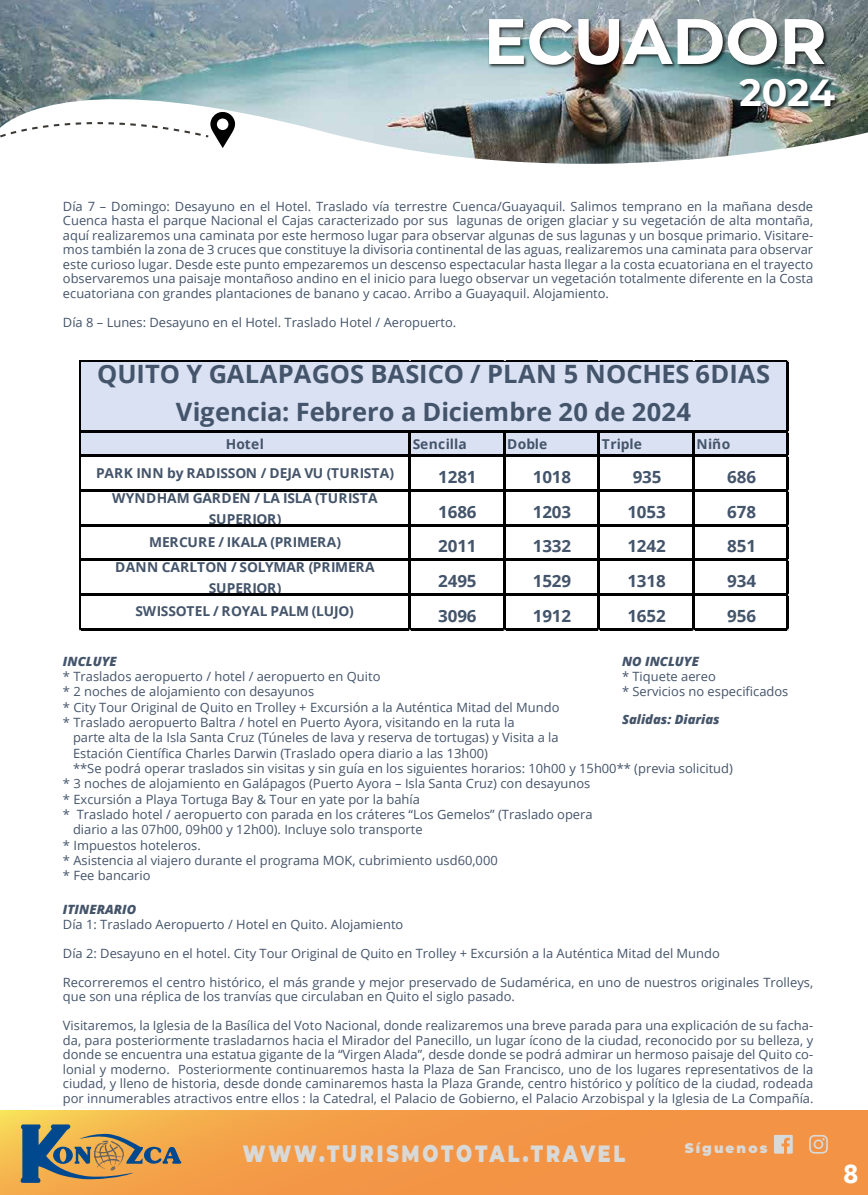
<style>
.page{position:relative;width:868px;height:1195px;background:#fff}
.page>*{position:absolute;margin:0;border:0;box-sizing:border-box;transform-origin:0 0}
.t1{font:700 64.16px "Montserrat";color:#fff}
.t2{font:700 37.76px "Montserrat";color:#fff}
.t3{font:700 25.2px/37.8px "Open Sans";color:#44546a;text-align:center}
.t4{font:700 25.16px "Grava";color:#fff}
.t5{font:900 23.48px "Montserrat";letter-spacing:.15em;color:#d9d9d8;scale:.81 1}
.t6{font:700 16.8px "Open Sans";letter-spacing:-.01em;color:#44546a}
.t7{font:900 13.68px "Montserrat";letter-spacing:.15em;color:#d9d9d8}
.t8{font:700 13.64px/21px "Open Sans";letter-spacing:-.005em;color:#44546a;text-align:center}
.t9{font:12.76px/14.5px "Open Sans";color:#44546a}
.t10{font:italic 800 12.76px "Open Sans";color:#44546a}
</style>
<div class="page">
<img style="left:0;top:0;width:867px;height:164px">
<svg style="left:0;top:1110px;width:867px;height:85px;background:#f39a46"></svg>
<svg style="left:773px;top:1135px;width:19px;height:19px"></svg>
<svg style="left:809px;top:1135px;width:18px;height:19px"></svg>
<svg style="left:0;top:111px;width:235px;height:37px"></svg>
<img style="left:481px;top:7px;width:351px;height:80px">
<img style="left:737px;top:72px;width:103px;height:50px">
<div style="left:80px;top:361px;width:708px;height:96px;background:#d9e1f2"></div>
<hr style="left:80px;top:360px;width:708px;height:1px;background:#000">
<hr style="left:80px;top:430px;width:708px;height:3px;background:#000">
<hr style="left:80px;top:455px;width:708px;height:2px;background:#000">
<hr style="left:80px;top:489px;width:708px;height:2px;background:#000">
<hr style="left:80px;top:524px;width:708px;height:2px;background:#000">
<hr style="left:80px;top:559px;width:708px;height:2px;background:#000">
<hr style="left:80px;top:593px;width:708px;height:2px;background:#000">
<hr style="left:79px;top:360px;width:1px;height:270px;background:#000">
<hr style="left:408px;top:433px;width:2px;height:197px;background:#000">
<hr style="left:503px;top:433px;width:2px;height:197px;background:#000">
<hr style="left:597px;top:433px;width:2px;height:197px;background:#000">
<hr style="left:692px;top:433px;width:2px;height:197px;background:#000">
<hr style="left:80px;top:628px;width:708px;height:2px;background:#000">
<hr style="left:786px;top:361px;width:2px;height:269px;background:#000">
<svg style="left:20px;top:1124px;width:162px;height:59px;background:#a68e61"></svg>
<h1 class="t1" style="left:483px;top:-5px;width:344px">ECUADOR</h1>
<h2 class="t2" style="left:739px;top:66px;width:97px">2024</h2>
<p class="t9" style="left:63px;top:199px;width:751px;text-align:justify">Día 7 – Domingo: Desayuno en el Hotel. Traslado vía terrestre Cuenca/Guayaquil. Salimos temprano en la mañana desde Cuenca hasta el parque Nacional el Cajas caracterizado por sus lagunas de origen glaciar y su vegetación de alta montaña, aquí realizaremos una caminata por este hermoso lugar para observar algunas de sus lagunas y un bosque primario. Visitare&shy;mos también la zona de 3 cruces que constituye la divisoria continental de las aguas, realizaremos una caminata para observar este curioso lugar. Desde este punto empezaremos un descenso espectacular hasta llegar a la costa ecuatoriana en el trayecto observaremos una paisaje montañoso andino en el inicio para luego observar un vegetación totalmente diferente en la Costa ecuatoriana con grandes plantaciones de banano y cacao. Arribo a Guayaquil. Alojamiento.</p>
<p class="t9" style="left:63px;top:315px;width:395px">Día 8 – Lunes: Desayuno en el Hotel. Traslado Hotel / Aeropuerto.</p>
<h3 class="t3" style="left:97px;top:354px;width:674px">QUITO Y GALAPAGOS BASICO / PLAN 5 NOCHES 6DIAS<br>Vigencia: Febrero a Diciembre 20 de 2024</h3>
<p class="t8" style="left:226px;top:434px;width:40px">Hotel</p>
<p class="t8" style="left:412px;top:434px;width:55px">Sencilla</p>
<p class="t8" style="left:507px;top:434px;width:42px">Doble</p>
<p class="t8" style="left:601px;top:434px;width:41px">Triple</p>
<p class="t8" style="left:696px;top:434px;width:36px">Niño</p>
<p class="t8" style="left:96px;top:462px;width:299px">PARK INN by RADISSON / DEJA VU (TURISTA)</p>
<h3 class="t6" style="left:438px;top:465px;width:40px">1281</h3>
<h3 class="t6" style="left:532px;top:465px;width:40px">1018</h3>
<h3 class="t6" style="left:632px;top:465px;width:30px">935</h3>
<h3 class="t6" style="left:727px;top:465px;width:30px">686</h3>
<p class="t8" style="left:112px;top:487px;width:267px">WYNDHAM GARDEN / LA ISLA (TURISTA<br>SUPERIOR)</p>
<h3 class="t6" style="left:438px;top:500px;width:40px">1686</h3>
<h3 class="t6" style="left:532px;top:500px;width:40px">1203</h3>
<h3 class="t6" style="left:627px;top:500px;width:40px">1053</h3>
<h3 class="t6" style="left:727px;top:500px;width:30px">678</h3>
<p class="t8" style="left:149px;top:531px;width:193px">MERCURE / IKALA (PRIMERA)</p>
<h3 class="t6" style="left:438px;top:534px;width:40px">2011</h3>
<h3 class="t6" style="left:532px;top:534px;width:40px">1332</h3>
<h3 class="t6" style="left:627px;top:534px;width:40px">1242</h3>
<h3 class="t6" style="left:727px;top:534px;width:30px">851</h3>
<p class="t8" style="left:115px;top:556px;width:261px">DANN CARLTON / SOLYMAR (PRIMERA<br>SUPERIOR)</p>
<h3 class="t6" style="left:438px;top:569px;width:40px">2495</h3>
<h3 class="t6" style="left:532px;top:569px;width:40px">1529</h3>
<h3 class="t6" style="left:627px;top:569px;width:40px">1318</h3>
<h3 class="t6" style="left:727px;top:569px;width:30px">934</h3>
<p class="t8" style="left:135px;top:601px;width:220px">SWISSOTEL / ROYAL PALM (LUJO)</p>
<h3 class="t6" style="left:438px;top:604px;width:40px">3096</h3>
<h3 class="t6" style="left:532px;top:604px;width:40px">1912</h3>
<h3 class="t6" style="left:627px;top:604px;width:40px">1652</h3>
<h3 class="t6" style="left:727px;top:604px;width:30px">956</h3>
<p class="t10" style="left:622px;top:651px;width:78px">NO INCLUYE</p>
<p class="t9" style="left:622px;top:668px;width:168px;line-height:15.3px">* Tiquete aereo<br>* Servicios no especificados</p>
<p class="t10" style="left:622px;top:710px;width:99px">Salidas: Diarias</p>
<p class="t10" style="left:63px;top:651px;width:55px">INCLUYE</p>
<p class="t9" style="left:63px;top:669px;width:498px;line-height:15.3px">* Traslados aeropuerto / hotel / aeropuerto en Quito<br>* 2 noches de alojamiento con desayunos<br>* City Tour Original de Quito en Trolley + Excursión a la Auténtica Mitad del Mundo * Traslado aeropuerto Baltra / hotel en Puerto Ayora, visitando en la ruta la</p>
<p class="t9" style="left:73px;top:730px;width:487px">parte alta de la Isla Santa Cruz (Túneles de lava y reserva de tortugas) y Visita a la</p>
<p class="t9" style="left:73px;top:746px;width:416px">Estación Científica Charles Darwin (Traslado opera diario a las 13h00)</p>
<p class="t9" style="left:73px;top:761px;width:661px">**Se podrá operar traslados sin visitas y sin guía en los siguientes horarios: 10h00 y 15h00** (previa solicitud)</p>
<p class="t9" style="left:63px;top:776px;width:529px">* 3 noches de alojamiento en Galápagos (Puerto Ayora – Isla Santa Cruz) con desayunos</p>
<p class="t9" style="left:63px;top:791px;width:358px">* Excursión a Playa Tortuga Bay &amp; Tour en yate por la bahía</p>
<p class="t9" style="left:63px;top:807px;width:531px">* Traslado hotel / aeropuerto con parada en los cráteres “Los Gemelos” (Traslado opera</p>
<p class="t9" style="left:73px;top:822px;width:351px">diario a las 07h00, 09h00 y 12h00). Incluye solo transporte</p>
<p class="t9" style="left:63px;top:837px;width:139px">* Impuestos hoteleros.</p>
<p class="t9" style="left:63px;top:853px;width:436px">* Asistencia al viajero durante el programa MOK, cubrimiento usd60,000</p>
<p class="t9" style="left:63px;top:868px;width:89px">* Fee bancario</p>
<p class="t10" style="left:63px;top:900px;width:75px">ITINERARIO</p>
<p class="t9" style="left:63px;top:916px;width:342px">Día 1: Traslado Aeropuerto / Hotel en Quito. Alojamiento</p>
<p class="t9" style="left:63px;top:945px;width:658px">Día 2: Desayuno en el hotel. City Tour Original de Quito en Trolley + Excursión a la Auténtica Mitad del Mundo</p>
<p class="t9" style="left:63px;top:974px;width:751px">Recorreremos el centro histórico, el más grande y mejor preservado de Sudamérica, en uno de nuestros originales Trolleys, que son una réplica de los tranvías que circulaban en Quito el siglo pasado.</p>
<p class="t9" style="left:63px;top:1018px;width:752px;text-align:justify">Visitaremos, la Iglesia de la Basílica del Voto Nacional, donde realizaremos una breve parada para una explicación de su facha&shy;da, para posteriormente trasladarnos hacia el Mirador del Panecillo, un lugar ícono de la ciudad, reconocido por su belleza, y donde se encuentra una estatua gigante de la “Virgen Alada”, desde donde se podrá admirar un hermoso paisaje del Quito co&shy;lonial y moderno. Posteriormente continuaremos hasta la Plaza de San Francisco, uno de los lugares representativos de la ciudad, y lleno de historia, desde donde caminaremos hasta la Plaza Grande, centro histórico y político de la ciudad, rodeada por innumerables atractivos entre ellos : la Catedral, el Palacio de Gobierno, el Palacio Arzobispal y la Iglesia de La Compañía.</p>
<h3 class="t5" style="left:243px;top:1136px;width:473px">WWW.TURISMOTOTAL.TRAVEL</h3>
<p class="t7" style="left:684px;top:1138px;width:84px">Síguenos</p>
<h3 class="t4" style="left:843px;top:1159px;width:17px">8</h3>
</div>
